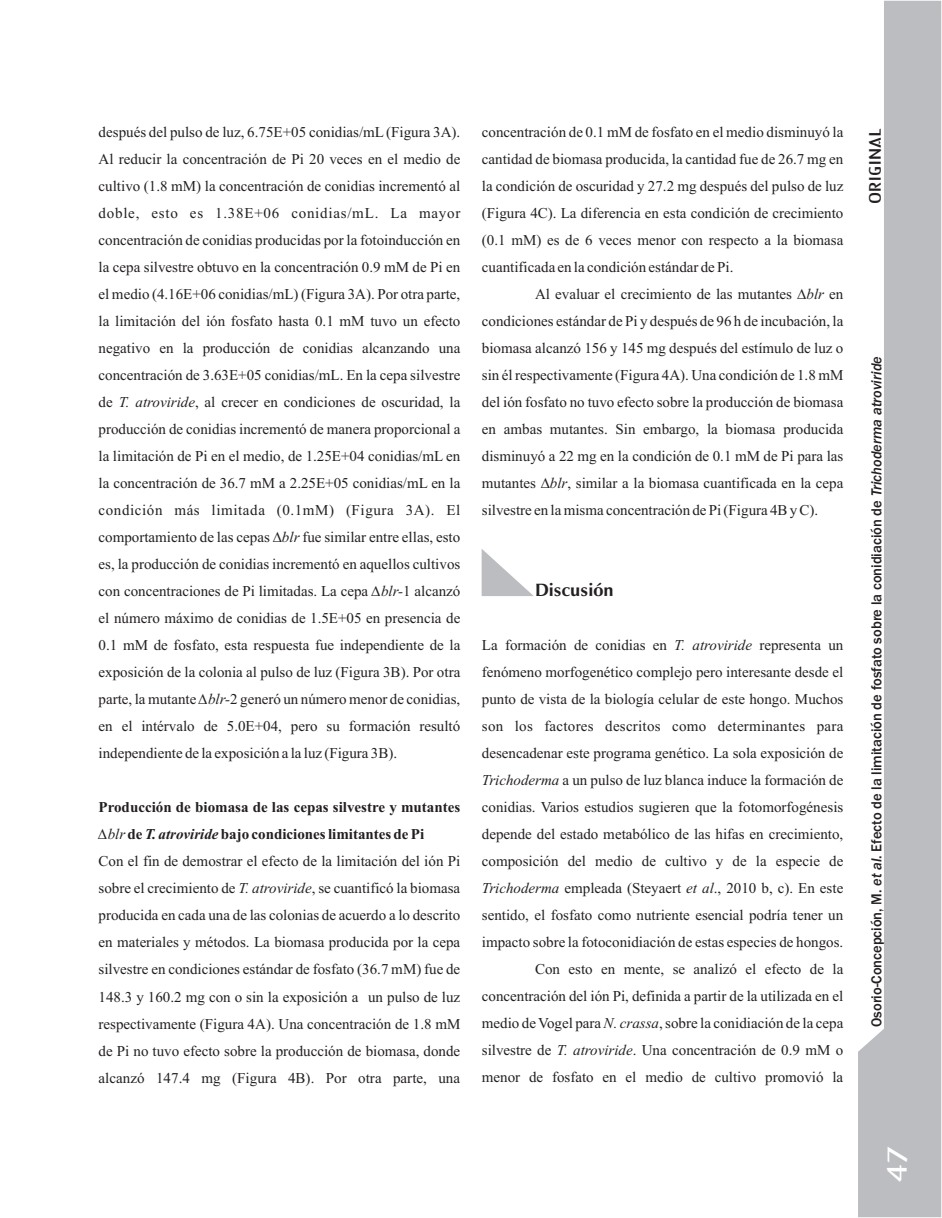
<style>
.page{position:relative;width:942px;height:1218px;background:#fff}
.page>*{position:absolute;margin:0;border:0;box-sizing:border-box;transform-origin:0 0}
.t1{font:24.75px "Architecture Plain";color:#fff;scale:1.94 1}
.t2{font:700 18px "Zapf Humanist 601 BT";color:#231f20}
.t3{font:15px/27px "Times New Roman";color:#231f20;text-align:justify}
.t4{font:500 15px "Franklin Gothic";color:#231f20}
.t5{font:15px "Architecture Plain";color:#231f20;scale:1.94 1}
.s1{font-style:italic}
.s2{font-weight:700}
.s3{font-weight:700;font-style:italic}
</style>
<div class="page">
<svg style="left:858px;top:1px;width:82px;height:1216px;fill:#bcbdc0"></svg>
<svg style="left:481px;top:549px;width:52px;height:47px"></svg>
<p class="t3" style="left:99px;top:120px;width:363px">después del pulso de luz, 6.75E+05 conidias/mL(Figura 3A).<br>Al reducir la concentración de Pi 20 veces en el medio de cultivo (1.8 mM) la concentración de conidias incrementó al doble, esto es 1.38E+06 conidias/mL. La mayor concentración de conidias producidas por la fotoinducción en la cepa silvestre obtuvo en la concentración 0.9 mM de Pi en el medio (4.16E+06 conidias/mL) (Figura 3A). Por otra parte, la limitación del ión fosfato hasta 0.1 mM tuvo un efecto negativo en la producción de conidias alcanzando una concentración de 3.63E+05 conidias/mL. En la cepa silvestre de <span class="s1">T. atroviride</span>, al crecer en condiciones de oscuridad, la producción de conidias incrementó de manera proporcional a la limitación de Pi en el medio, de 1.25E+04 conidias/mL en la concentración de 36.7 mM a 2.25E+05 conidias/mL en la condición más limitada (0.1mM) (Figura 3A). El comportamiento de las cepas ? <span class="s1">blr</span> fue similar entre ellas, esto es, la producción de conidias incrementó en aquellos cultivos con concentraciones de Pi limitadas. La cepa <span class="s1">?blr-</span>1 alcanzó el número máximo de conidias de 1.5E+05 en presencia de 0.1 mM de fosfato, esta respuesta fue independiente de la exposición de la colonia al pulso de luz (Figura 3B). Por otra parte, la mutante <span class="s1">?blr-</span>2 generó un número menor de conidias, en el intérvalo de 5.0E+04, pero su formación resultó independiente de la exposición a la luz (Figura 3B).</p>
<p class="t3" style="left:98px;top:795px;width:363px;text-align:left"><span class="s2">Producción de biomasa de las cepas silvestre y mutantes </span><span class="s1">?blr</span> <span class="s2">de</span> <span class="s3">T. atroviride</span> <span class="s2">bajo condiciones limitantes de Pi<br></span>Con el fin de demostrar el efecto de la limitación del ión Pi sobre el crecimiento de <span class="s1">T. atroviride</span>, se cuantificó la biomasa producida en cada una de las colonias de acuerdo a lo descrito en materiales y métodos. La biomasa producida por la cepa silvestre en condiciones estándar de fosfato (36.7 mM) fue de 148.3 y 160.2 mg con o sin la exposición a un pulso de luz respectivamente (Figura 4A). Una concentración de 1.8 mM de Pi no tuvo efecto sobre la producción de biomasa, donde alcanzó 147.4 mg (Figura 4B). Por otra parte, una</p>
<p class="t3" style="left:482px;top:120px;width:363px">concentración de 0.1 mM de fosfato en el medio disminuyó la cantidad de biomasa producida, la cantidad fue de 26.7 mg en la condición de oscuridad y 27.2 mg después del pulso de luz (Figura 4C). La diferencia en esta condición de crecimiento (0.1 mM) es de 6 veces menor con respecto a la biomasa cuantificada en la condición estándar de Pi.</p>
<p class="t3" style="left:482px;top:282px;width:363px;text-indent:53px">Al evaluar el crecimiento de las mutantes ? <span class="s1">blr</span> en condiciones estándar de Pi y después de 96 h de incubación, la biomasa alcanzó 156 y 145 mg después del estímulo de luz o sin él respectivamente (Figura 4A). Una condición de 1.8 mM del ión fosfato no tuvo efecto sobre la producción de biomasa en ambas mutantes. Sin embargo, la biomasa producida disminuyó a 22 mg en la condición de 0.1 mM de Pi para las mutantes ? <span class="s1">blr</span>, similar a la biomasa cuantificada en la cepa silvestre en la misma concentración de Pi (Figura 4B y C).</p>
<p class="t2" style="left:535px;top:582px;width:80px">Discusión</p>
<p class="t3" style="left:481px;top:633px;width:363px;text-align:right">La formación de conidias en <span class="s1">T. atroviride</span> representa un fenómeno morfogenético complejo pero interesante desde el punto de vista de la biología celular de este hongo. Muchos son los factores descritos como determinantes para desencadenar este programa genético. La sola exposición de <span class="s1">Trichoderma</span> a un pulso de luz blanca induce la formación de conidias. Varios estudios sugieren que la fotomorfogénesis depende del estado metabólico de las hifas en crecimiento, composición del medio de cultivo y de la especie de <span class="s1">Trichoderma</span> empleada (Steyaert <span class="s1">et al</span>., 2010 b, c). En este sentido, el fosfato como nutriente esencial podría tener un impacto sobre la fotoconidiación de estas especies de hongos.<br>Con esto en mente, se analizó el efecto de la concentración del ión Pi, definida a partir de la utilizada en el medio de Vogel para <span class="s1">N. crassa</span>, sobre la conidiación de la cepa silvestre de <span class="s1">T. atroviride</span>. Una concentración de 0.9 mM o menor de fosfato en el medio de cultivo promovió la</p>
<p class="t5" style="left:867px;top:204px;width:41px;rotate:-90deg">ORIGINAL</p>
<p class="t4" style="left:870px;top:1027px;width:672px;rotate:-90deg">Osorio-Concepción, M. <span class="s1">et al</span>. Efecto de la limitación de fosfato sobre la conidiación de <span class="s1">Trichoderma atroviride</span></p>
<h1 class="t1" style="left:885px;top:1183px;width:21px;rotate:-90deg">47</h1>
</div>
